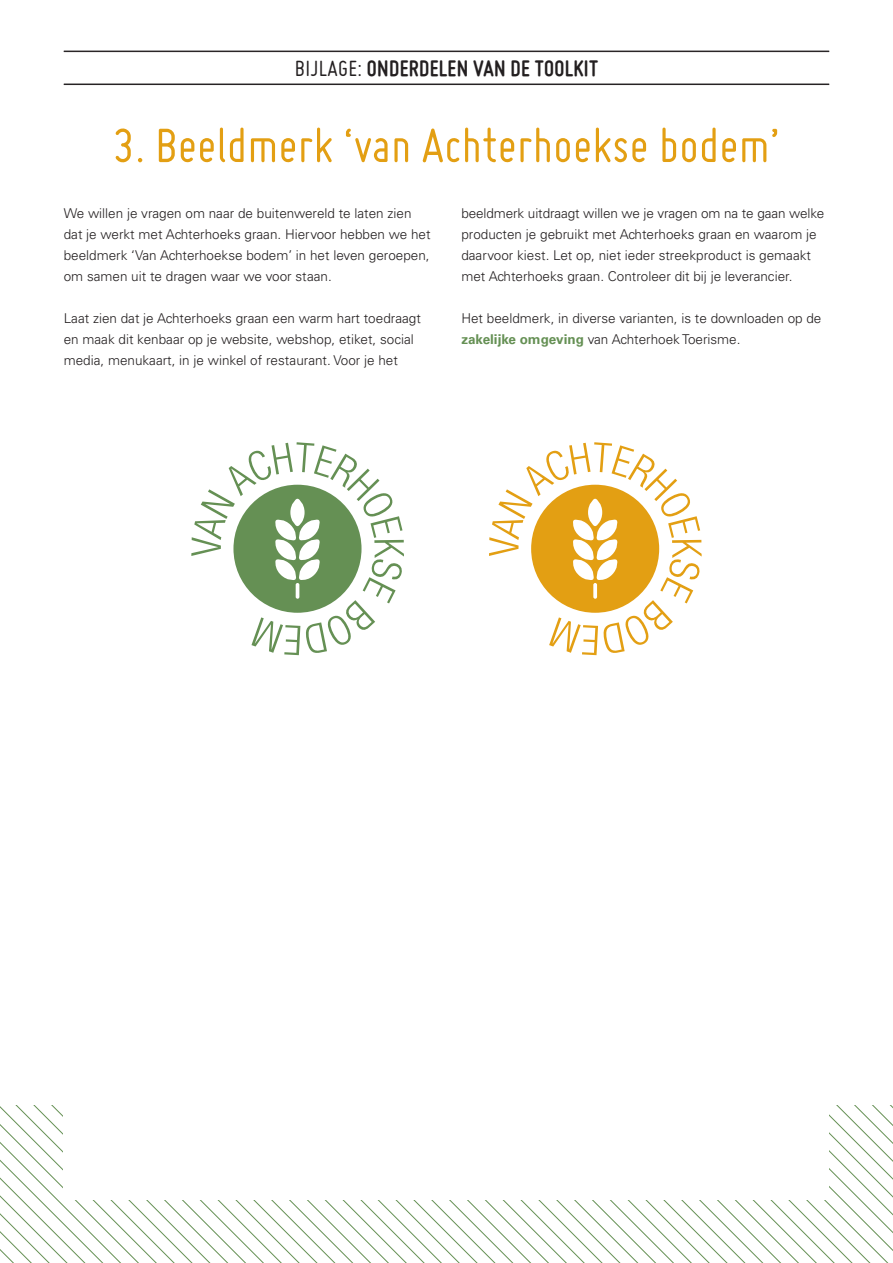
<style>
.page{position:relative;width:893px;height:1263px;background:#fff}
.page>*{position:absolute;margin:0;border:0;box-sizing:border-box;transform-origin:0 0}
.t1{font:52.5px "Miso";color:#e39f13}
.t2{font:700 24px "Miso";letter-spacing:.015em;color:#231f20}
.t3{font:300 13.5px/21px "Univers LT Std";color:#231f20}
.s1{font-weight:400}
.s2{font-weight:700;color:#659054}
</style>
<div class="page">
<svg style="left:0;top:1106px;width:893px;height:157px"></svg>
<hr style="left:64px;top:51px;width:765px;height:1px;background:#231f20">
<hr style="left:64px;top:84px;width:765px;height:1px;background:#231f20">
<svg style="left:191px;top:442px;width:213px;height:213px"></svg>
<svg style="left:489px;top:442px;width:213px;height:213px"></svg>
<div style="left:64px;top:1042px;width:765px;height:157px;background:#fff"></div>
<h2 class="t2" style="left:295px;top:54px;width:305px"><span class="s1">BIJLAGE:</span> ONDERDELEN VAN DE TOOLKIT</h2>
<h1 class="t1" style="left:113px;top:116px;width:668px">3. Beeldmerk ‘van Achterhoekse bodem’</h1>
<p class="t3" style="left:64px;top:203px;width:368px">We willen je vragen om naar de buitenwereld te laten zien dat je werkt met Achterhoeks graan. Hiervoor hebben we het beeldmerk ‘Van Achterhoekse bodem’ in het leven geroepen, om samen uit te dragen waar we voor staan.</p>
<p class="t3" style="left:64px;top:308px;width:359px">Laat zien dat je Achterhoeks graan een warm hart toedraagt en maak dit kenbaar op je website, webshop, etiket, social media, menukaart, in je winkel of restaurant. Voor je het</p>
<p class="t3" style="left:461px;top:203px;width:364px">beeldmerk uitdraagt willen we je vragen om na te gaan welke producten je gebruikt met Achterhoeks graan en waarom je daarvoor kiest. Let op, niet ieder streekproduct is gemaakt met Achterhoeks graan. Controleer dit bij je leverancier.</p>
<p class="t3" style="left:461px;top:308px;width:362px">Het beeldmerk, in diverse varianten, is te downloaden op de <span class="s2">zakelijke omgeving</span> van Achterhoek Toerisme.</p>
</div>
